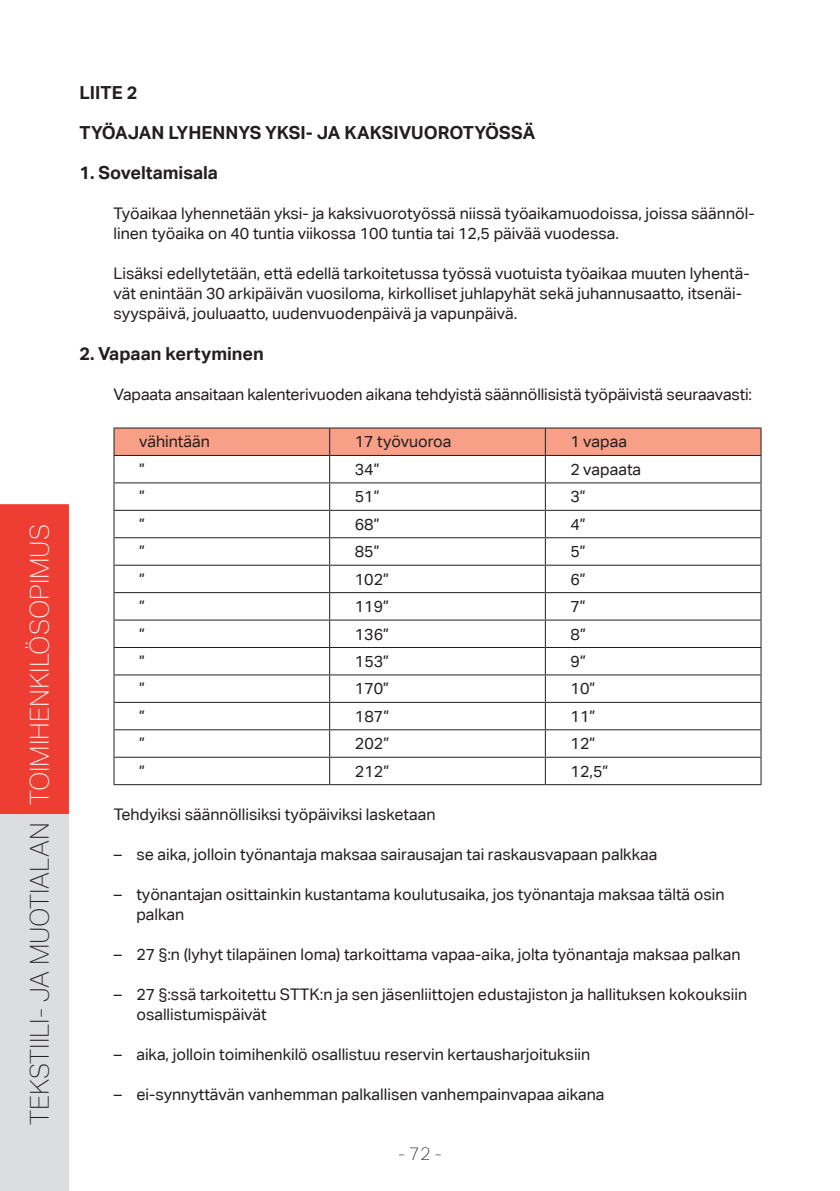
<style>
.page{position:relative;width:840px;height:1191px;background:#fff}
.page>*{position:absolute;margin:0;border:0;box-sizing:border-box;transform-origin:0 0}
.t1{font:100 26px "Aktiv Grotesk";color:#231f20}
.t2{font:700 18px "Aktiv Grotesk";color:#231f20}
.t3{font:100 18px "Aktiv Grotesk";color:#231f20}
.t4{font:16px/20px "Aktiv Grotesk";color:#231f20}
.s1{color:#fff}
</style>
<div class="page">
<div style="left:0;top:504px;width:69px;height:311px;background:#ee3e34"></div>
<div style="left:0;top:815px;width:69px;height:376px;background:#dcdddf"></div>
<hr style="left:113px;top:427px;width:216px;height:1px;background:#231f20">
<hr style="left:329px;top:427px;width:216px;height:1px;background:#231f20">
<hr style="left:545px;top:427px;width:216px;height:1px;background:#231f20">
<svg style="left:113px;top:428px;width:648px;height:356px"></svg>
<hr style="left:113px;top:784px;width:216px;height:1px;background:#231f20">
<hr style="left:329px;top:784px;width:216px;height:1px;background:#231f20">
<hr style="left:545px;top:784px;width:216px;height:1px;background:#231f20">
<h1 class="t1" style="left:25px;top:1125px;width:603px;rotate:-90deg">TEKSTIILI- JA MUOTIALAN <span class="s1">TOIMIHENKILÖSOPIMUS</span></h1>
<p class="t2" style="left:79px;top:82px;width:59px">LIITE 2</p>
<p class="t2" style="left:79px;top:122px;width:457px">TYÖAJAN LYHENNYS YKSI- JA KAKSIVUOROTYÖSSÄ</p>
<p class="t2" style="left:79px;top:162px;width:140px">1. Soveltamisala</p>
<p class="t4" style="left:113px;top:204px;width:642px">Työaikaa lyhennetään yksi- ja kaksivuorotyössä niissä työaikamuodoissa, joissa säännöl&shy;linen työaika on 40 tuntia viikossa 100 tuntia tai 12,5 päivää vuodessa.</p>
<p class="t4" style="left:113px;top:264px;width:637px">Lisäksi edellytetään, että edellä tarkoitetussa työssä vuotuista työaikaa muuten lyhentä&shy;vät enintään 30 arkipäivän vuosiloma, kirkolliset juhlapyhät sekä juhannusaatto, itsenäi&shy;syyspäivä, jouluaatto, uudenvuodenpäivä ja vapunpäivä.</p>
<p class="t2" style="left:79px;top:342px;width:186px">2. Vapaan kertyminen</p>
<p class="t4" style="left:113px;top:384px;width:640px">Vapaata ansaitaan kalenterivuoden aikana tehdyistä säännöllisistä työpäivistä seuraavasti:</p>
<p class="t4" style="left:139px;top:432px;width:72px">vähintään</p>
<p class="t4" style="left:354px;top:432px;width:98px">17 työvuoroa</p>
<p class="t4" style="left:570px;top:432px;width:58px">1 vapaa</p>
<p class="t4" style="left:139px;top:459px;width:7px">”</p>
<p class="t4" style="left:354px;top:459px;width:26px">34”</p>
<p class="t4" style="left:570px;top:459px;width:72px">2 vapaata</p>
<p class="t4" style="left:139px;top:486px;width:7px">”</p>
<p class="t4" style="left:354px;top:486px;width:26px">51”</p>
<p class="t4" style="left:570px;top:486px;width:17px">3”</p>
<p class="t4" style="left:139px;top:514px;width:7px">”</p>
<p class="t4" style="left:354px;top:514px;width:26px">68”</p>
<p class="t4" style="left:570px;top:514px;width:17px">4”</p>
<p class="t4" style="left:139px;top:541px;width:7px">”</p>
<p class="t4" style="left:354px;top:541px;width:26px">85”</p>
<p class="t4" style="left:570px;top:541px;width:17px">5”</p>
<p class="t4" style="left:139px;top:569px;width:7px">”</p>
<p class="t4" style="left:354px;top:569px;width:36px">102”</p>
<p class="t4" style="left:570px;top:569px;width:17px">6”</p>
<p class="t4" style="left:139px;top:596px;width:7px">”</p>
<p class="t4" style="left:354px;top:596px;width:36px">119”</p>
<p class="t4" style="left:570px;top:596px;width:17px">7”</p>
<p class="t4" style="left:139px;top:623px;width:7px">”</p>
<p class="t4" style="left:354px;top:623px;width:36px">136”</p>
<p class="t4" style="left:570px;top:623px;width:17px">8”</p>
<p class="t4" style="left:139px;top:651px;width:7px">”</p>
<p class="t4" style="left:354px;top:651px;width:36px">153”</p>
<p class="t4" style="left:570px;top:651px;width:17px">9”</p>
<p class="t4" style="left:139px;top:678px;width:7px">”</p>
<p class="t4" style="left:354px;top:678px;width:36px">170”</p>
<p class="t4" style="left:570px;top:678px;width:26px">10”</p>
<p class="t4" style="left:139px;top:706px;width:7px">”</p>
<p class="t4" style="left:354px;top:706px;width:36px">187”</p>
<p class="t4" style="left:570px;top:706px;width:26px">11”</p>
<p class="t4" style="left:139px;top:733px;width:7px">”</p>
<p class="t4" style="left:355px;top:733px;width:36px">202”</p>
<p class="t4" style="left:570px;top:733px;width:26px">12”</p>
<p class="t4" style="left:139px;top:761px;width:7px">”</p>
<p class="t4" style="left:355px;top:761px;width:36px">212”</p>
<p class="t4" style="left:570px;top:761px;width:39px">12,5”</p>
<p class="t4" style="left:114px;top:804px;width:323px">Tehdyiksi säännöllisiksi työpäiviksi lasketaan</p>
<p class="t4" style="left:114px;top:844px;width:544px">– se aika, jolloin työnantaja maksaa sairausajan tai raskausvapaan palkkaa</p>
<p class="t4" style="left:136px;top:884px;width:589px;text-indent:-23px">– työnantajan osittainkin kustantama koulutusaika, jos työnantaja maksaa tältä osin palkan</p>
<p class="t4" style="left:114px;top:944px;width:628px">– 27 §:n (lyhyt tilapäinen loma) tarkoittama vapaa-aika, jolta työnantaja maksaa palkan</p>
<p class="t4" style="left:136px;top:984px;width:612px;text-indent:-23px">– 27 §:ssä tarkoitettu STTK:n ja sen jäsenliittojen edustajiston ja hallituksen kokouksiin osallistumispäivät</p>
<p class="t4" style="left:114px;top:1044px;width:478px">– aika, jolloin toimihenkilö osallistuu reservin kertausharjoituksiin</p>
<p class="t4" style="left:114px;top:1084px;width:492px">– ei-synnyttävän vanhemman palkallisen vanhempainvapaa aikana</p>
<p class="t3" style="left:398px;top:1143px;width:45px">- 72 -</p>
</div>
